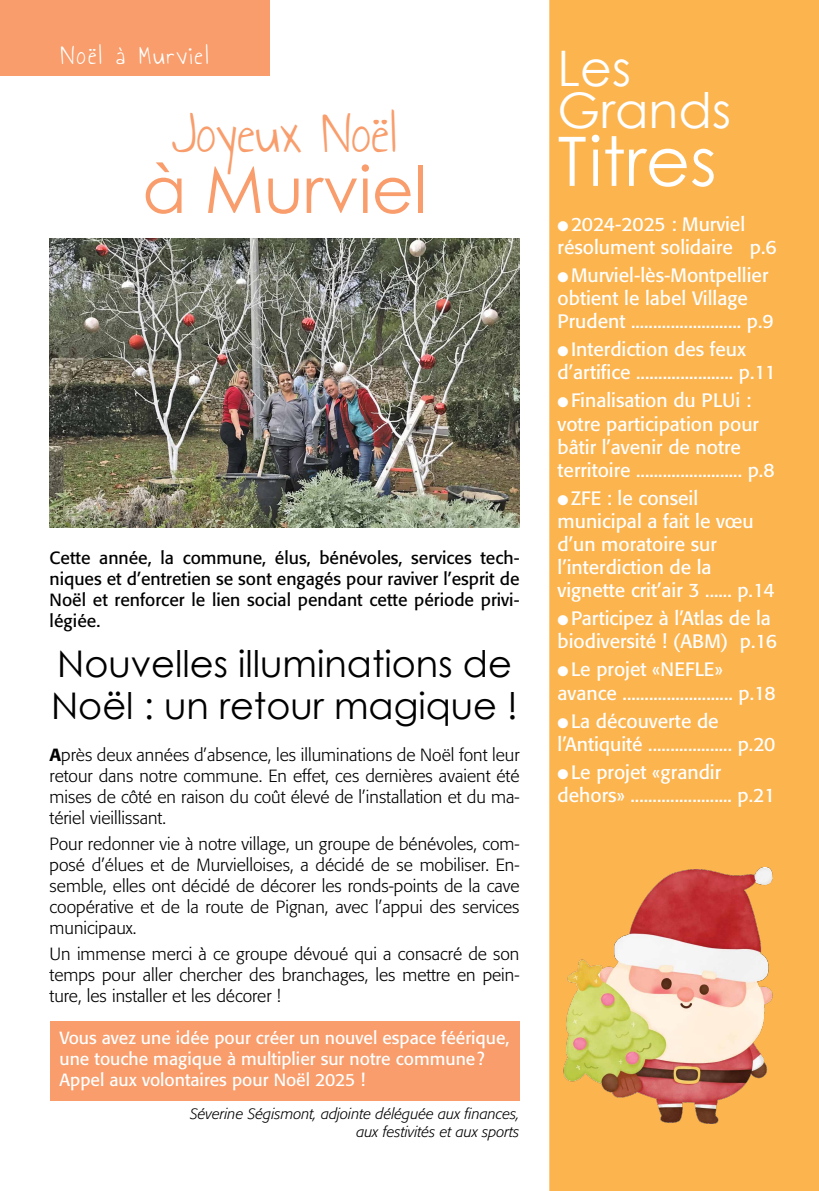
<style>
.page{position:relative;width:819px;height:1191px;background:#fff}
.page>*{position:absolute;margin:0;border:0;box-sizing:border-box;transform-origin:0 0}
.t1{font:68.25px "Century Gothic";color:#fff}
.t2{font:64.75px "Century Gothic";color:#f89d6b}
.t3{font:49px/42px "Century Gothic";color:#fff}
.t4{font:42px "Annie Use Your Telescope";letter-spacing:-.005em;color:#f89d6b}
.t5{font:36.75px/42px "Century Gothic";color:#000}
.t6{font:19.6px "Annie Use Your Telescope";letter-spacing:.1em;color:#fff}
.t7{font:19.25px/23.1px "Formata";color:#fff}
.t8{font:300 17.5px/21px "Formata";color:#000;text-align:justify}
.t9{font:17.5px/21px "Formata";color:#000;text-align:justify}
.t10{font:17.5px/21px "Formata";color:#fff}
.t11{font:italic 300 14.88px/17.8px "Formata";color:#000;text-align:right}
.s1{font-weight:500}
</style>
<div class="page">
<div style="left:50px;top:1021px;width:469px;height:79px;background:#f89d6b"></div>
<div style="left:0;top:0;width:270px;height:76px;background:#f89d6b"></div>
<img style="left:50px;top:238px;width:469px;height:289px">
<div style="left:549px;top:0;width:270px;height:1191px;background:#fcb44e"></div>
<img style="left:562px;top:867px;width:210px;height:256px">
<p class="t6" style="left:61px;top:46px;width:149px">Noël à Murviel</p>
<h3 class="t4" style="left:172px;top:113px;width:227px">Joyeux Noël</h3>
<h2 class="t2" style="left:142px;top:150px;width:286px">à Murviel</h2>
<p class="t9" style="left:50px;top:547px;width:471px">Cette année, la commune, élus, bénévoles, services tech&shy;niques et d’entretien se sont engagés pour raviver l’esprit de Noël et renforcer le lien social pendant cette période privi&shy;légiée.</p>
<h3 class="t5" style="left:51px;top:642px;width:468px">Nouvelles illuminations de<br>Noël : un retour magique !</h3>
<p class="t8" style="left:50px;top:744px;width:471px"><span class="s1">A</span>près deux années d’absence, les illuminations de Noël font leur retour dans notre commune. En effet, ces dernières avaient été mises de côté en raison du coût élevé de l’installation et du ma&shy;tériel vieillissant.</p>
<p class="t8" style="left:50px;top:833px;width:471px">Pour redonner vie à notre village, un groupe de bénévoles, com&shy;posé d’élues et de Murvielloises, a décidé de se mobiliser. En&shy;semble, elles ont décidé de décorer les ronds-points de la cave coopérative et de la route de Pignan, avec l’appui des services municipaux.</p>
<p class="t8" style="left:50px;top:943px;width:471px">Un immense merci à ce groupe dévoué qui a consacré de son temps pour aller chercher des branchages, les mettre en pein&shy;ture, les installer et les décorer !</p>
<p class="t10" style="left:60px;top:1027px;width:451px">Vous avez une idée pour créer un nouvel espace féérique, une touche magique à multiplier sur notre commune?<br>Appel aux volontaires pour Noël 2025 !</p>
<p class="t11" style="left:190px;top:1105px;width:331px">Séverine Ségismont, adjointe déléguée aux finances, aux festivités et aux sports</p>
<h3 class="t3" style="left:557px;top:47px;width:175px">Les<br>Grands</h3>
<h1 class="t1" style="left:557px;top:120px;width:161px">Titres</h1>
<p class="t7" style="left:557px;top:212px;width:220px">● 2024-2025 : Murviel résolument solidaire p.6</p>
<p class="t7" style="left:557px;top:263px;width:218px">● Murviel-lès-Montpellier obtient le label Village<br>Prudent ......................... p.9</p>
<p class="t7" style="left:557px;top:338px;width:220px">● Interdiction des feux d’artifice ...................... p.11</p>
<p class="t7" style="left:557px;top:389px;width:218px">● Finalisation du PLUi : votre participation pour bâtir l’avenir de notre territoire ........................ p.8</p>
<p class="t7" style="left:557px;top:486px;width:218px">● ZFE : le conseil municipal a fait le vœu d’un moratoire sur l’interdiction de la vignette crit’air 3 ...... p.14</p>
<p class="t7" style="left:557px;top:607px;width:221px">● Participez à l’Atlas de la biodiversité ! (ABM) p.16</p>
<p class="t7" style="left:557px;top:658px;width:220px">● Le projet «NEFLE» avance ......................... p.18</p>
<p class="t7" style="left:557px;top:709px;width:219px">● La découverte de l’Antiquité ................... p.20</p>
<p class="t7" style="left:557px;top:760px;width:219px">● Le projet «grandir dehors» ....................... p.21</p>
</div>
